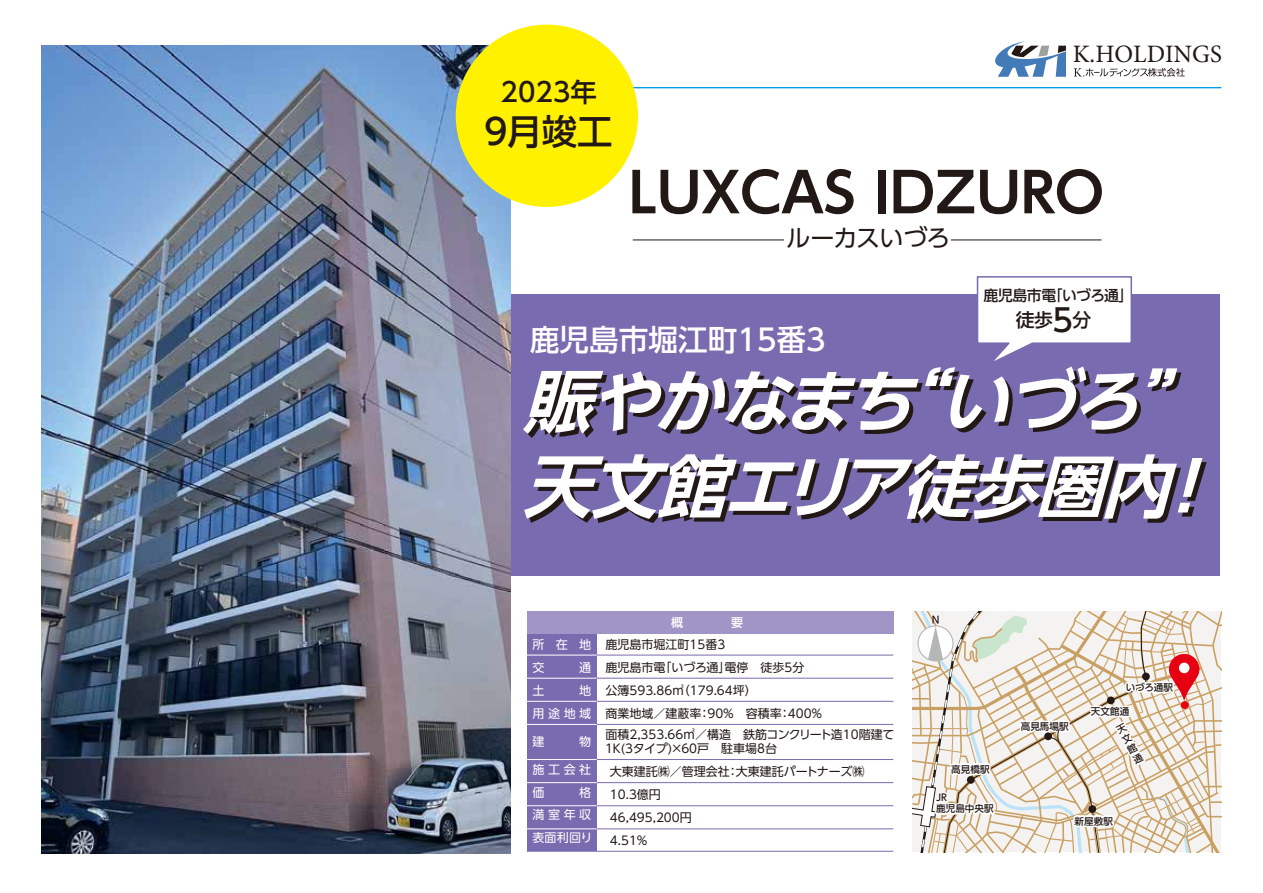
<style>
.page{position:relative;width:1263px;height:893px;background:#fff}
.page>*{position:absolute;margin:0;border:0;box-sizing:border-box;transform-origin:0 0}
.t1{font:italic 700 68.25px/85.5px "UD Shin Go Pro De";color:#221815}
.t2{font:700 54.45px "UD Shin Go Pro De";color:#221815}
.t3{font:500 35.4px "UD Shin Go Pro";color:#221815}
.t4{font:500 29.7px "UD Shin Go Pro";color:#fff}
.t5{font:500 26.4px "UD Shin Go Pro";color:#221815}
.t6{font:25.05px "Minion Pro";color:#221815}
.t7{font:24px "UD Shin Go Pro";letter-spacing:-.03em;color:#221815}
.t8{font:500 18.75px "UD Shin Go Pro";color:#221815}
.t9{font:500 14.85px "UD Shin Go Pro";letter-spacing:-.025em;color:#221815}
.t10{font:12px/23px "UD Shin Go Pro";color:#221815}
.t11{font:12px/23px "UD Shin Go Pro";letter-spacing:.3em;color:#fff}
.t12{font:500 12px "UD Shin Go Pro";color:#fff}
.t13{font:500 9.6px/11.6px "UD Shin Go Pro";color:#221815}
.s1{font-size:31.2px}
.s2{color:#fff}
</style>
<div class="page">
<div style="left:417px;top:294px;width:803px;height:282px;background:#796baf"></div>
<div style="left:527px;top:612px;width:70px;height:239px;background:#796baf"></div>
<div style="left:527px;top:612px;width:366px;height:22px;background:#a195c7"></div>
<hr style="left:463px;top:87px;width:758px;height:1px;background:#00a0e9">
<img style="left:41px;top:45px;width:469px;height:808px">
<hr style="left:527px;top:851px;width:366px;height:1px;background:#796baf">
<hr style="left:597px;top:655px;width:296px;height:1px;background:#796baf">
<hr style="left:527px;top:655px;width:70px;height:1px;background:#fff">
<hr style="left:597px;top:678px;width:296px;height:1px;background:#796baf">
<hr style="left:527px;top:678px;width:70px;height:1px;background:#fff">
<hr style="left:597px;top:701px;width:296px;height:1px;background:#796baf">
<hr style="left:527px;top:701px;width:70px;height:1px;background:#fff">
<hr style="left:597px;top:724px;width:296px;height:1px;background:#796baf">
<hr style="left:527px;top:724px;width:70px;height:1px;background:#fff">
<hr style="left:597px;top:759px;width:296px;height:1px;background:#796baf">
<hr style="left:527px;top:759px;width:70px;height:1px;background:#fff">
<hr style="left:597px;top:782px;width:296px;height:1px;background:#796baf">
<hr style="left:527px;top:782px;width:70px;height:1px;background:#fff">
<hr style="left:597px;top:805px;width:296px;height:1px;background:#796baf">
<hr style="left:527px;top:805px;width:70px;height:1px;background:#fff">
<hr style="left:597px;top:828px;width:296px;height:1px;background:#796baf">
<hr style="left:527px;top:828px;width:70px;height:1px;background:#fff">
<svg style="left:1074px;top:68px;width:111px;height:9px"></svg>
<svg style="left:995px;top:41px;width:71px;height:36px"></svg>
<div style="left:456px;top:25px;width:182px;height:182px;background:#fff100;border-radius:50%"></div>
<svg style="left:976px;top:276px;width:156px;height:85px"></svg>
<svg style="left:912px;top:611px;width:309px;height:241px"></svg>
<div style="left:1179px;top:663px;width:10px;height:10px;background:#fff;border-radius:50%"></div>
<hr style="left:633px;top:240px;width:468px;height:1px;background:#221815">
<div style="left:784px;top:226px;width:166px;height:25px;background:#fff"></div>
<h3 class="t5" style="left:501px;top:70px;width:98px">2023年</h3>
<h3 class="t3" style="left:478px;top:102px;width:136px">９月竣工</h3>
<h3 class="t6" style="left:1073px;top:37px;width:151px">K.HOLDINGS</h3>
<h2 class="t2" style="left:629px;top:148px;width:476px">LUXCAS IDZURO</h2>
<h3 class="t7" style="left:787px;top:218px;width:165px">ルーカスいづろ</h3>
<h3 class="t4" style="left:530px;top:316px;width:298px">鹿児島市堀江町15番3</h3>
<p class="t9" style="left:983px;top:283px;width:152px">鹿児島市電「いづろ通」</p>
<h3 class="t8" style="left:1016px;top:305px;width:77px">徒歩<span class="s1">5</span>分</h3>
<h1 class="t1" style="left:526px;top:360px;width:721px">賑やかなまち“いづろ”天文館エリア徒歩圏<span class="s2">内！</span></h1>
<p class="t11" style="left:532px;top:633px;width:60px">所在地交</p>
<p class="t11" style="left:579px;top:656px;width:13px">通</p>
<p class="t11" style="left:532px;top:679px;width:60px;text-align:right">地<br>用途地域</p>
<p class="t11" style="left:532px;top:729px;width:13px">建</p>
<p class="t11" style="left:579px;top:729px;width:13px">物</p>
<p class="t11" style="left:532px;top:757px;width:60px">施工会社価</p>
<p class="t11" style="left:532px;top:679px;width:13px">土</p>
<p class="t11" style="left:532px;top:780px;width:61px;text-align:justify;text-indent:47px">格満室年収表面利回り</p>
<p class="t12" style="left:671px;top:613px;width:73px">概　　　　要</p>
<p class="t10" style="left:605px;top:633px;width:219px">鹿児島市堀江町15番3<br>鹿児島市電「いづろ通」電停　徒歩5分<br>公簿593.86㎡（179.64坪）<br>商業地域／建蔽率：90％　容積率：400％</p>
<p class="t10" style="left:603px;top:727px;width:293px;line-height:14.2px">面積2,353.66㎡／構造　鉄筋コンクリート造10階建て<br>１K(3タイプ)×60戸　駐車場8台</p>
<p class="t10" style="left:610px;top:759px;width:256px">大東建託㈱／管理会社：大東建託パートナーズ㈱<br>10.3億円<br>46,495,200円<br>4.51%</p>
<p class="t13" style="left:951px;top:763px;width:40px">高見橋駅</p>
<p class="t13" style="left:936px;top:792px;width:59px;line-height:11.1px">JR<br>鹿児島中央駅</p>
<p class="t13" style="left:1021px;top:720px;width:49px">高見馬場駅</p>
<p class="t13" style="left:1126px;top:681px;width:49px">いづろ通駅</p>
<p class="t13" style="left:1091px;top:705px;width:40px">天文館通</p>
<p class="t13" style="left:1114px;top:725px;width:6px;text-align:justify;rotate:-28deg">天文館通</p>
<p class="t13" style="left:1074px;top:815px;width:40px">新屋敷駅</p>
</div>
